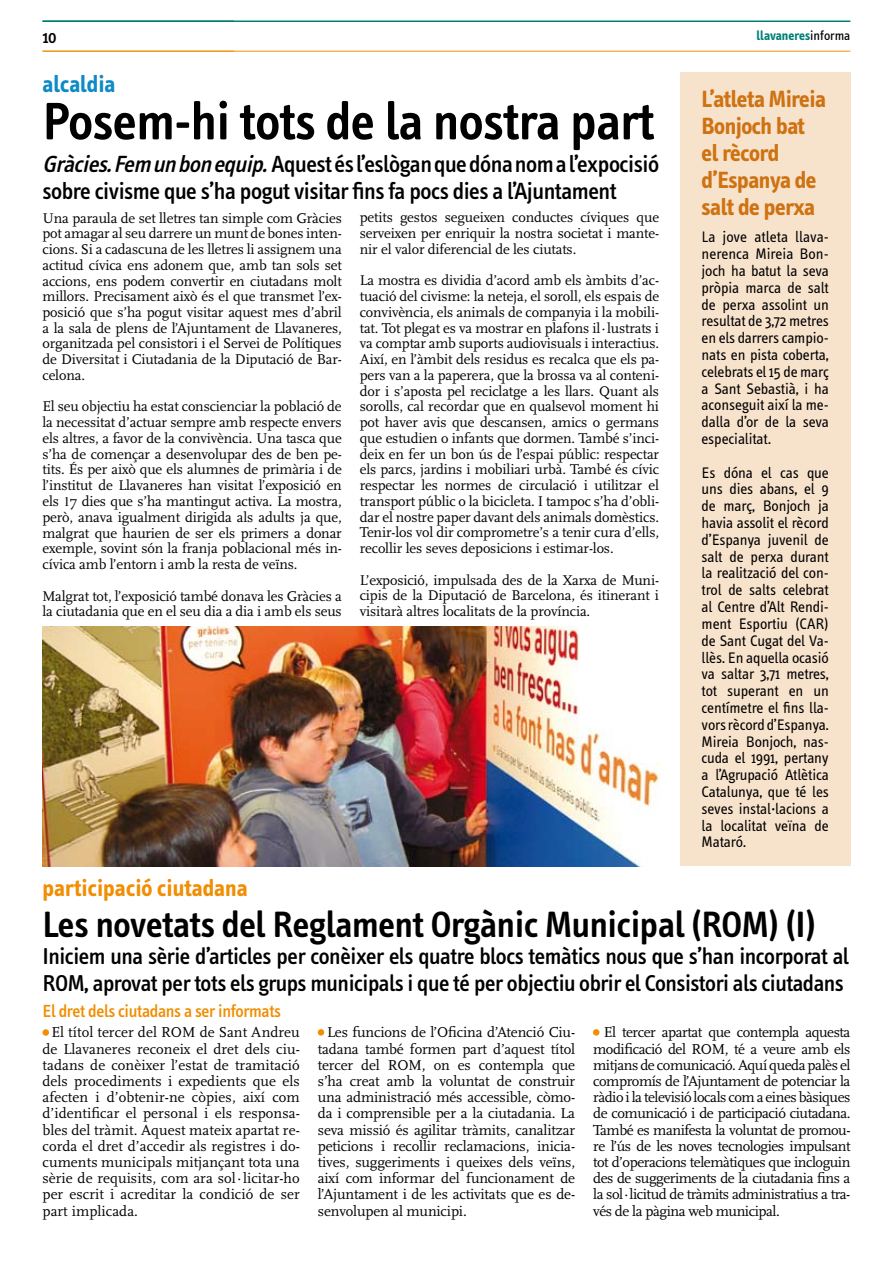
<style>
.page{position:relative;width:893px;height:1263px;background:#fff}
.page>*{position:absolute;margin:0;border:0;box-sizing:border-box;transform-origin:0 0}
.t1{font:600 54px "Info Text";letter-spacing:-.01em;color:#000}
.t2{font:600 37.5px "Info Text";letter-spacing:-.01em;color:#000}
.t3{font:500 24px/27px "Info Text";letter-spacing:-.02em;color:#000}
.t4{font:700 24px/27px "Info Text";letter-spacing:-.02em;color:#ce7212}
.t5{font:700 24px "Info Text";color:#f18e03}
.t6{font:700 24px "Info Text";color:#0e8ac7}
.t7{font:500 23.55px/27px "Info Text";letter-spacing:-.02em;color:#000}
.t8{font:500 18px "Info Text";letter-spacing:-.02em;color:#f18e03}
.t9{font:500 18px "Info Text";color:#000}
.t10{font:15.75px/16.8px "Info Text";letter-spacing:-.01em;color:#000;text-align:justify}
.t11{font:15px/16.2px "Scala";letter-spacing:-.01em;color:#000;text-align:justify}
.t12{font:14.7px/15.8px "Scala";letter-spacing:-.01em;color:#000;text-align:justify}
.t13{font:700 13.5px "Info Text";color:#007f75}
.s1{font-weight:400;color:#000}
.s2{font-style:italic}
.s3{font-family:"Times";font-size:13.5px}
</style>
<div class="page">
<hr style="left:43px;top:21px;width:807px;height:1px;background:#007f75">
<hr style="left:43px;top:51px;width:807px;height:1px;background:#f18e03">
<div style="left:680px;top:72px;width:170px;height:794px;background:#f7e2cc"></div>
<div style="left:43px;top:1029px;width:6px;height:7px;background:#f18e03;border-radius:50%"></div>
<svg style="left:318px;top:1029px;width:6px;height:6px"></svg>
<svg style="left:593px;top:1029px;width:6px;height:6px"></svg>
<img style="left:43px;top:626px;width:616px;height:241px">
<p class="t9" style="left:42px;top:27px;width:16px">10</p>
<p class="t13" style="left:756px;top:28px;width:95px">llavaneres<span class="s1">informa</span></p>
<h3 class="t6" style="left:43px;top:70px;width:75px">alcaldia</h3>
<h3 class="t4" style="left:702px;top:86px;width:126px">L’atleta Mireia<br>Bonjoch bat el rècord d’Espanya de salt de perxa</h3>
<p class="t10" style="left:702px;top:229px;width:129px">La jove atleta llava&shy;nerenca Mireia Bon&shy;joch ha batut la seva pròpia marca de salt de perxa assolint un resultat de 3,72 metres en els darrers campio&shy;nats en pista coberta, celebrats el 15 de març a Sant Sebastià, i ha aconseguit així la me&shy;dalla d’or de la seva especialitat.</p>
<p class="t10" style="left:702px;top:464px;width:129px">Es dóna el cas que uns dies abans, el 9 de març, Bonjoch ja havia assolit el rècord d’Espanya juvenil de salt de perxa durant la realització del con&shy;trol de salts celebrat al Centre d’Alt Rendi&shy;ment Esportiu (CAR) de Sant Cugat del Va&shy;llès. En aquella ocasió va saltar 3,71 metres, tot superant en un centímetre el fins lla&shy;vors rècord d’Espanya.<br>Mireia Bonjoch, nas&shy;cuda el 1991, pertany a l’Agrupació Atlètica Catalunya, que té les seves instal·lacions a la localitat veïna de Mataró.</p>
<h1 class="t1" style="left:43px;top:91px;width:613px">Posem-hi tots de la nostra part</h1>
<h3 class="t3" style="left:43px;top:151px;width:618px"><span class="s2">Gràcies.Fem unbonequip.</span>Aquest és l’eslògan que dóna nom a l’expocisió sobre civisme que s’ha pogut visitar fins fa pocs dies a l’Ajuntament</h3>
<p class="t12" style="left:360px;top:210px;width:301px">petits gestos segueixen conductes cíviques que serveixen per enriquir la nostra societat i mante&shy;nir el valor diferencial de les ciutats.</p>
<p class="t12" style="left:360px;top:273px;width:301px">La mostra es dividia d’acord amb els àmbits d’ac&shy;tuació del civisme: la neteja, el soroll, els espais de convivència, els animals de companyia i la mobili&shy;tat. Tot plegat es va mostrar en plafons il·lustrats i va comptar amb suports audiovisuals i interactius.<br>Així, en l’àmbit dels residus es recalca que els pa&shy;pers van a la paperera, que la brossa va al conteni&shy;dor i s’aposta pel reciclatge a les llars. Quant als sorolls, cal recordar que en qualsevol moment hi pot haver avis que descansen, amics o germans que estudien o infants que dormen. També s’inci&shy;deix en fer un bon ús de l’espai públic: respectar els parcs, jardins i mobiliari urbà. També és cívic respectar les normes de circulació i utilitzar el transport públic o la bicicleta. I tampoc s’ha d’obli&shy;dar el nostre paper davant dels animals domèstics.<br>Tenir-los vol dir comprometre’s a tenir cura d’ells, recollir les seves deposicions i estimar-los.</p>
<p class="t12" style="left:360px;top:572px;width:301px">L’exposició, impulsada des de la Xarxa de Muni&shy;cipis de la Diputació de Barcelona, és itinerant i visitarà altres localitats de la província.</p>
<p class="t12" style="left:43px;top:210px;width:301px">Una paraula de set lletres tan simple com Gràcies pot amagar al seu darrere un munt de bones inten&shy;cions. Si a cadascuna de les lletres li assignem una actitud cívica ens adonem que, amb tan sols set accions, ens podem convertir en ciutadans molt millors. Precisament això és el que transmet l’ex&shy;posició que s’ha pogut visitar aquest mes d’abril a la sala de plens de l’Ajuntament de Llavaneres, organitzada pel consistori i el Servei de Polítiques de Diversitat i Ciutadania de la Diputació de Bar&shy;celona.</p>
<p class="t12" style="left:43px;top:399px;width:301px">El seu objectiu ha estat conscienciar la població de la necessitat d’actuar sempre amb respecte envers els altres, a favor de la convivència. Una tasca que s’ha de començar a desenvolupar des de ben pe&shy;tits. És per això que els alumnes de primària i de l’institut de Llavaneres han visitat l’exposició en els <span class="s3">1</span>7 dies que s’ha mantingut activa. La mostra, però, anava igualment dirigida als adults ja que, malgrat que haurien de ser els primers a donar exemple, sovint són la franja poblacional més in&shy;cívica amb l’entorn i amb la resta de veïns.</p>
<p class="t12" style="left:43px;top:588px;width:301px">Malgrat tot, l’exposició també donava les Gràcies a la ciutadania que en el seu dia a dia i amb els seus</p>
<h3 class="t5" style="left:43px;top:874px;width:207px">participació ciutadana</h3>
<h2 class="t2" style="left:43px;top:903px;width:775px">Les novetats del Reglament Orgànic Municipal (ROM) (I)</h2>
<h3 class="t7" style="left:43px;top:942px;width:808px">Iniciem una sèrie d’articles per conèixer els quatre blocs temàtics nous que s’han incorporat al<br>ROM, aprovat per tots els grups municipals i que té per objectiu obrir el Consistori als ciutadans</h3>
<p class="t8" style="left:43px;top:1001px;width:240px">El dret dels ciutadans a ser informats</p>
<p class="t11" style="left:43px;top:1025px;width:259px;text-indent:9px">El títol tercer del ROM de Sant Andreu de Llavaneres reconeix el dret dels ciu&shy;tadans de conèixer l’estat de tramitació dels procediments i expedients que els afecten i d’obtenir-ne còpies, així com d’identificar el personal i els responsa&shy;bles del tràmit. Aquest mateix apartat re&shy;corda el dret d’accedir als registres i do&shy;cuments municipals mitjançant tota una sèrie de requisits, com ara sol·licitar-ho per escrit i acreditar la condició de ser part implicada.</p>
<p class="t11" style="left:318px;top:1025px;width:259px;text-indent:9px">Les funcions de l’Oficina d’Atenció Ciu&shy;tadana també formen part d’aquest títol tercer del ROM, on es contempla que s’ha creat amb la voluntat de construir una administració més accessible, còmo&shy;da i comprensible per a la ciutadania. La seva missió és agilitar tràmits, canalitzar peticions i recollir reclamacions, inicia&shy;tives, suggeriments i queixes dels veïns, així com informar del funcionament de l’Ajuntament i de les activitats que es de&shy;senvolupen al municipi.</p>
<p class="t11" style="left:593px;top:1025px;width:259px;text-indent:11px">El tercer apartat que contempla aquesta modificació del ROM, té a veure amb els mitjans de comunicació. Aquí queda palès el compromís de l’Ajuntament de potenciar la ràdio i la televisió locals com a eines bàsiques de comunicació i de participació ciutadana.<br>També es manifesta la voluntat de promou&shy;re l’ús de les noves tecnologies impulsant tot d’operacions telemàtiques que incloguin des de suggeriments de la ciutadania fins a la sol·licitud de tràmits administratius a tra&shy;vés de la pàgina web municipal.</p>
</div>
